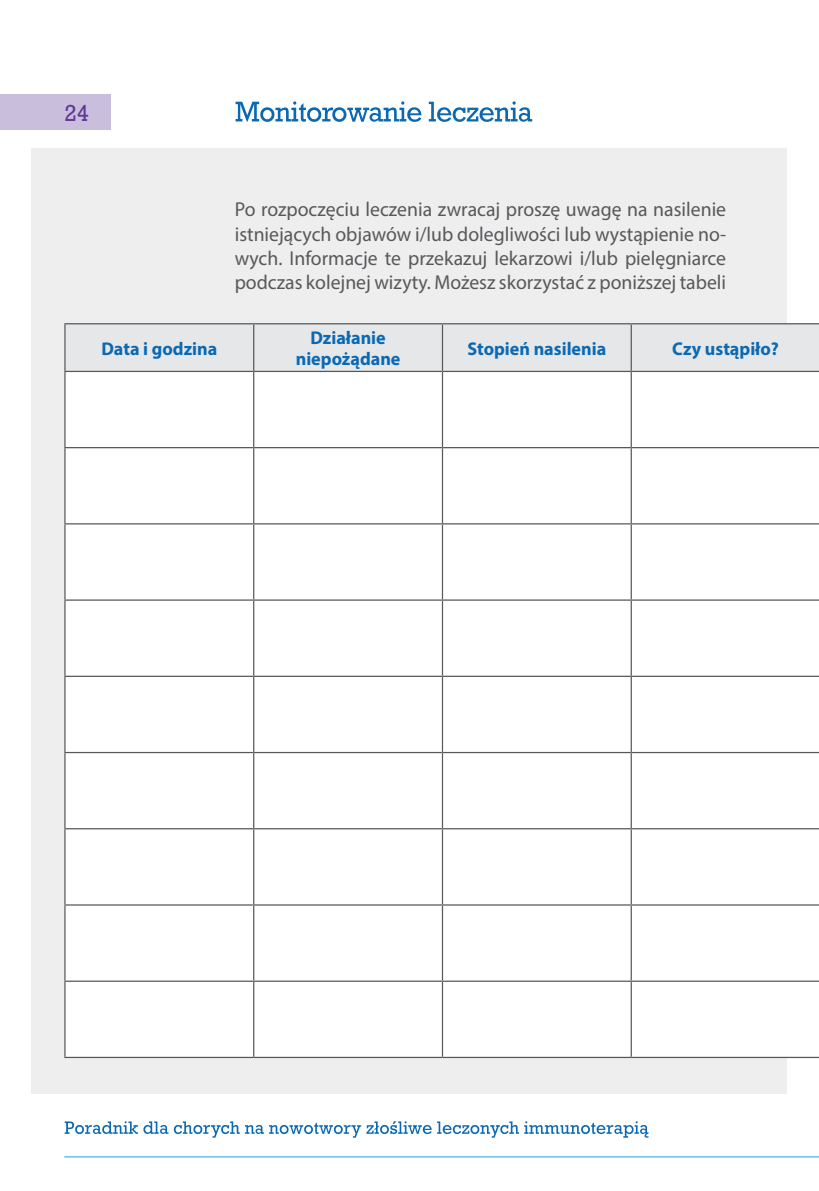
<style>
.page{position:relative;width:819px;height:1191px;background:#fff}
.page>*{position:absolute;margin:0;border:0;box-sizing:border-box;transform-origin:0 0}
.t1{font:23.45px "Rockwell Std";color:#633a96}
.t2{font:20.12px/24.2px "Myriad Pro";color:#57585a;text-align:justify}
.t3{font:700 18.55px/20.1px "Myriad Pro";color:#0b69b4;text-align:center}
</style>
<div class="page">
<div style="left:32px;top:148px;width:754px;height:945px;background:#eeeeef"></div>
<div style="left:0;top:94px;width:111px;height:36px;background:#c9bfdd"></div>
<svg style="left:65px;top:1121px;width:583px;height:16px"></svg>
<hr style="left:64px;top:1156px;width:755px;height:1px;background:#73c7f0">
<svg style="left:235px;top:101px;width:297px;height:21px"></svg>
<div style="left:65px;top:372px;width:754px;height:684px;background:#fff"></div>
<hr style="left:64px;top:323px;width:190px;height:1px;background:#57585a">
<hr style="left:64px;top:324px;width:2px;height:47px;background:#57585a">
<hr style="left:64px;top:371px;width:190px;height:1px;background:#57585a">
<hr style="left:64px;top:372px;width:2px;height:75px;background:#57585a">
<hr style="left:253px;top:372px;width:1px;height:75px;background:#57585a">
<hr style="left:442px;top:372px;width:1px;height:75px;background:#57585a">
<hr style="left:630px;top:372px;width:1px;height:75px;background:#57585a">
<svg style="left:65px;top:323px;width:754px;height:49px"></svg>
<hr style="left:64px;top:447px;width:190px;height:1px;background:#57585a">
<hr style="left:64px;top:448px;width:2px;height:75px;background:#57585a">
<hr style="left:254px;top:447px;width:188px;height:1px;background:#57585a">
<hr style="left:253px;top:448px;width:1px;height:75px;background:#57585a">
<hr style="left:442px;top:447px;width:189px;height:1px;background:#57585a">
<hr style="left:442px;top:448px;width:1px;height:75px;background:#57585a">
<hr style="left:631px;top:447px;width:188px;height:1px;background:#57585a">
<hr style="left:630px;top:448px;width:1px;height:75px;background:#57585a">
<hr style="left:64px;top:523px;width:190px;height:1px;background:#57585a">
<hr style="left:64px;top:524px;width:2px;height:75px;background:#57585a">
<hr style="left:254px;top:523px;width:188px;height:1px;background:#57585a">
<hr style="left:253px;top:524px;width:1px;height:75px;background:#57585a">
<hr style="left:442px;top:523px;width:189px;height:1px;background:#57585a">
<hr style="left:442px;top:524px;width:1px;height:75px;background:#57585a">
<hr style="left:631px;top:523px;width:188px;height:1px;background:#57585a">
<hr style="left:630px;top:524px;width:1px;height:75px;background:#57585a">
<hr style="left:64px;top:599px;width:190px;height:1px;background:#57585a">
<hr style="left:64px;top:601px;width:2px;height:74px;background:#57585a">
<hr style="left:254px;top:599px;width:188px;height:1px;background:#57585a">
<hr style="left:253px;top:601px;width:1px;height:74px;background:#57585a">
<hr style="left:442px;top:599px;width:189px;height:1px;background:#57585a">
<hr style="left:442px;top:601px;width:1px;height:74px;background:#57585a">
<hr style="left:631px;top:599px;width:188px;height:1px;background:#57585a">
<hr style="left:630px;top:601px;width:1px;height:74px;background:#57585a">
<hr style="left:64px;top:675px;width:190px;height:2px;background:#57585a">
<hr style="left:64px;top:677px;width:2px;height:75px;background:#57585a">
<hr style="left:254px;top:675px;width:188px;height:2px;background:#57585a">
<hr style="left:253px;top:677px;width:1px;height:75px;background:#57585a">
<hr style="left:442px;top:675px;width:189px;height:2px;background:#57585a">
<hr style="left:442px;top:677px;width:1px;height:75px;background:#57585a">
<hr style="left:631px;top:675px;width:188px;height:2px;background:#57585a">
<hr style="left:630px;top:677px;width:1px;height:75px;background:#57585a">
<hr style="left:64px;top:752px;width:190px;height:1px;background:#57585a">
<hr style="left:64px;top:753px;width:2px;height:75px;background:#57585a">
<hr style="left:254px;top:752px;width:188px;height:1px;background:#57585a">
<hr style="left:253px;top:753px;width:1px;height:75px;background:#57585a">
<hr style="left:442px;top:752px;width:189px;height:1px;background:#57585a">
<hr style="left:442px;top:753px;width:1px;height:75px;background:#57585a">
<hr style="left:631px;top:752px;width:188px;height:1px;background:#57585a">
<hr style="left:630px;top:753px;width:1px;height:75px;background:#57585a">
<hr style="left:64px;top:828px;width:190px;height:1px;background:#57585a">
<hr style="left:64px;top:829px;width:2px;height:75px;background:#57585a">
<hr style="left:254px;top:828px;width:188px;height:1px;background:#57585a">
<hr style="left:253px;top:829px;width:1px;height:75px;background:#57585a">
<hr style="left:442px;top:828px;width:189px;height:1px;background:#57585a">
<hr style="left:442px;top:829px;width:1px;height:75px;background:#57585a">
<hr style="left:631px;top:828px;width:188px;height:1px;background:#57585a">
<hr style="left:630px;top:829px;width:1px;height:75px;background:#57585a">
<hr style="left:64px;top:904px;width:190px;height:1px;background:#57585a">
<hr style="left:64px;top:905px;width:2px;height:75px;background:#57585a">
<hr style="left:254px;top:904px;width:188px;height:1px;background:#57585a">
<hr style="left:253px;top:905px;width:1px;height:75px;background:#57585a">
<hr style="left:442px;top:904px;width:189px;height:1px;background:#57585a">
<hr style="left:442px;top:905px;width:1px;height:75px;background:#57585a">
<hr style="left:631px;top:904px;width:188px;height:1px;background:#57585a">
<hr style="left:630px;top:905px;width:1px;height:75px;background:#57585a">
<hr style="left:64px;top:980px;width:190px;height:1px;background:#57585a">
<hr style="left:64px;top:981px;width:2px;height:75px;background:#57585a">
<hr style="left:254px;top:980px;width:188px;height:1px;background:#57585a">
<hr style="left:253px;top:981px;width:1px;height:75px;background:#57585a">
<hr style="left:442px;top:980px;width:189px;height:1px;background:#57585a">
<hr style="left:442px;top:981px;width:1px;height:75px;background:#57585a">
<hr style="left:631px;top:980px;width:188px;height:1px;background:#57585a">
<hr style="left:630px;top:981px;width:1px;height:75px;background:#57585a">
<hr style="left:818px;top:324px;width:1px;height:47px;background:#57585a">
<hr style="left:818px;top:372px;width:1px;height:75px;background:#57585a">
<hr style="left:818px;top:448px;width:1px;height:75px;background:#57585a">
<hr style="left:818px;top:524px;width:1px;height:75px;background:#57585a">
<hr style="left:818px;top:601px;width:1px;height:74px;background:#57585a">
<hr style="left:818px;top:677px;width:1px;height:75px;background:#57585a">
<hr style="left:818px;top:753px;width:1px;height:75px;background:#57585a">
<hr style="left:818px;top:829px;width:1px;height:75px;background:#57585a">
<hr style="left:818px;top:905px;width:1px;height:75px;background:#57585a">
<hr style="left:818px;top:981px;width:1px;height:75px;background:#57585a">
<hr style="left:64px;top:1056px;width:190px;height:2px;background:#57585a">
<hr style="left:254px;top:1056px;width:188px;height:2px;background:#57585a">
<hr style="left:442px;top:1056px;width:189px;height:2px;background:#57585a">
<hr style="left:631px;top:1056px;width:188px;height:2px;background:#57585a">
<p class="t1" style="left:64px;top:100px;width:26px">24</p>
<p class="t2" style="left:235px;top:197px;width:493px">Po rozpoczęciu leczenia zwracaj proszę uwagę na nasilenie istniejących objawów i/lub dolegliwości lub wystąpienie no&shy;wych. Informacje te przekazuj lekarzowi i/lub pielęgniarce podczas kolejnej wizyty. Możesz skorzystać z poniższej tabeli</p>
<p class="t3" style="left:101px;top:337px;width:117px">Data i godzina</p>
<p class="t3" style="left:296px;top:327px;width:106px">Działanie niepożądane</p>
<p class="t3" style="left:467px;top:338px;width:140px">Stopień nasilenia</p>
<p class="t3" style="left:672px;top:338px;width:108px">Czy ustąpiło?</p>
</div>
